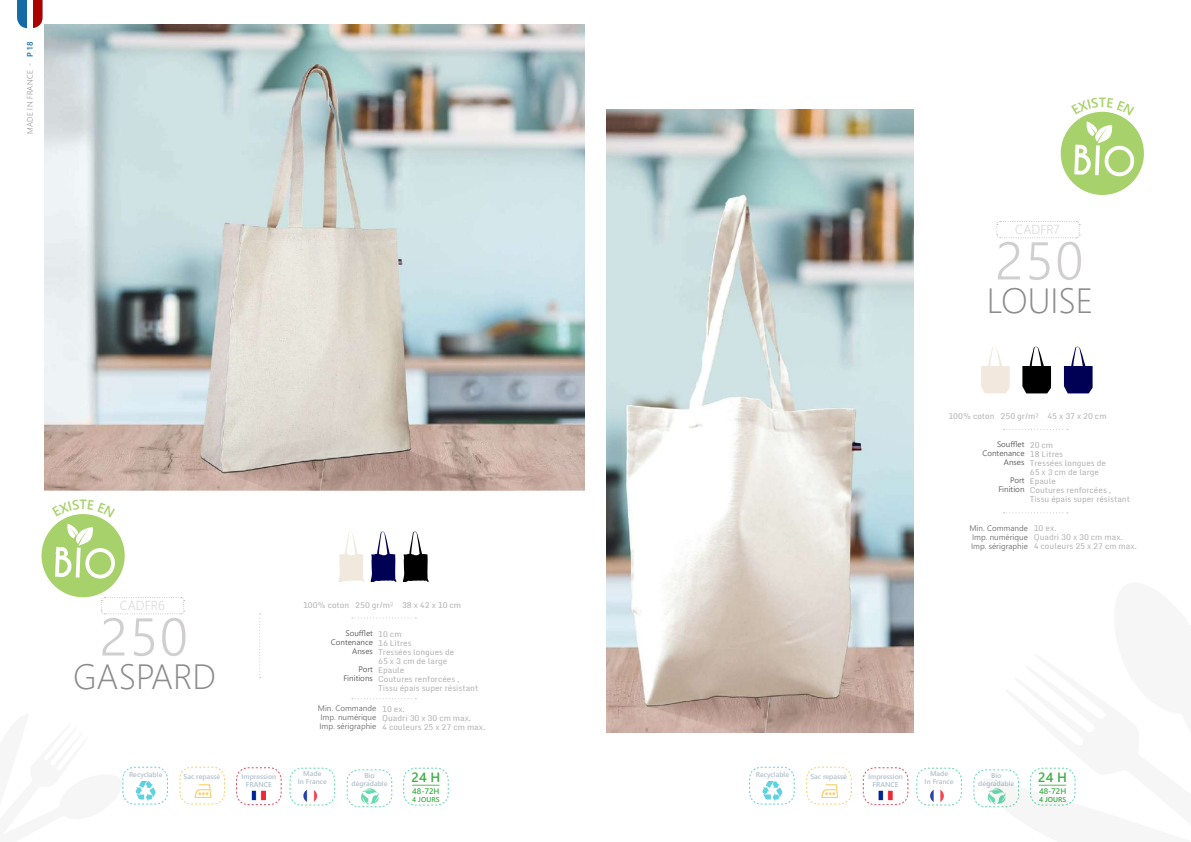
<style>
.page{position:relative;width:1191px;height:842px;background:#fff}
.page>*{position:absolute;margin:0;border:0;box-sizing:border-box;transform-origin:0 0}
.t1{font:300 53px "Segoe UI";letter-spacing:.04em;color:#d1cecf}
.t2{font:300 35px "Segoe UI";color:#8c8a8b}
.t3{font:600 13.4px "Segoe UI";color:#40ae49}
.t4{font:600 13.4px "Segoe UI";color:#a7d16a}
.t5{font:300 13px "Segoe UI";color:#d1cecf}
.t6{font:600 8.1px "Segoe UI";color:#40ae49}
.t7{font:8px/9px "Monda";color:#b4b2b3}
.t8{font:8px/9px "Monda";color:#b4b2b2}
.t9{font:8px/9px "Segoe UI";color:#7a7879;text-align:justify}
.t10{font:8px/9px "Segoe UI";color:#646363;text-align:right}
.t11{font:300 8px "Segoe UI";letter-spacing:.035em;color:#7f7e7e}
.t12{font:600 7.1px "Segoe UI";color:#40ae49}
.t13{font:600 7px/8px "Segoe UI";color:#b0c0cd;text-align:center}
.s1{font-weight:600;color:#146aa5}
</style>
<div class="page">
<svg style="left:179px;top:767px;width:46px;height:38px"></svg>
<svg style="left:347px;top:769px;width:45px;height:38px"></svg>
<svg style="left:289px;top:768px;width:46px;height:38px"></svg>
<svg style="left:236px;top:767px;width:46px;height:38px"></svg>
<img style="left:252px;top:791px;width:14px;height:9px">
<img style="left:303px;top:789px;width:14px;height:13px">
<img style="left:44px;top:25px;width:541px;height:465px">
<svg style="left:259px;top:613px;width:2px;height:65px"></svg>
<svg style="left:101px;top:597px;width:84px;height:18px"></svg>
<svg style="left:403px;top:768px;width:46px;height:38px"></svg>
<div style="left:42px;top:514px;width:83px;height:83px;background:#a7d16a;border-radius:50%"></div>
<svg style="left:55px;top:524px;width:60px;height:55px"></svg>
<svg style="left:370px;top:531px;width:26px;height:51px"></svg>
<svg style="left:338px;top:531px;width:26px;height:51px"></svg>
<svg style="left:403px;top:531px;width:26px;height:51px"></svg>
<svg style="left:352px;top:617px;width:64px;height:1px"></svg>
<svg style="left:352px;top:698px;width:64px;height:1px"></svg>
<div style="left:34px;top:0;width:9px;height:28px;background:#ac0000"></div>
<div style="left:17px;top:0;width:9px;height:28px;background:#136aa5"></div>
<svg style="left:806px;top:767px;width:46px;height:38px"></svg>
<svg style="left:916px;top:768px;width:46px;height:38px"></svg>
<svg style="left:749px;top:767px;width:46px;height:38px"></svg>
<svg style="left:862px;top:767px;width:46px;height:38px"></svg>
<img style="left:878px;top:791px;width:14px;height:9px">
<img style="left:930px;top:789px;width:14px;height:13px">
<img style="left:606px;top:109px;width:307px;height:624px">
<svg style="left:996px;top:221px;width:84px;height:18px"></svg>
<div style="left:1060px;top:112px;width:84px;height:83px;background:#a7d16a;border-radius:50%"></div>
<svg style="left:1074px;top:121px;width:60px;height:55px"></svg>
<svg style="left:1003px;top:429px;width:65px;height:1px"></svg>
<svg style="left:1003px;top:512px;width:65px;height:1px"></svg>
<svg style="left:981px;top:347px;width:28px;height:46px"></svg>
<svg style="left:1022px;top:347px;width:29px;height:46px"></svg>
<svg style="left:1064px;top:347px;width:28px;height:46px"></svg>
<svg style="left:122px;top:766px;width:46px;height:39px"></svg>
<svg style="left:973px;top:767px;width:103px;height:41px"></svg>
<p class="t11" style="left:23px;top:134px;width:94px;rotate:-90deg">MADE IN FRANCE - <span class="s1">P 18</span></p>
<h3 class="t4" style="left:80px;top:492px;width:9px">T</h3>
<h3 class="t5" style="left:120px;top:594px;width:46px">CADFR6</h3>
<h1 class="t1" style="left:100px;top:587px;width:89px">250</h1>
<h2 class="t2" style="left:73px;top:644px;width:144px">GASPARD</h2>
<p class="t7" style="left:303px;top:601px;width:160px">100% coton 250 gr/m² 38 x 42 x 10 cm</p>
<p class="t10" style="left:331px;top:628px;width:44px">Soufflet<br>Contenance<br>Anses</p>
<p class="t10" style="left:343px;top:664px;width:31px">Port<br>Finitions</p>
<p class="t7" style="left:378px;top:629px;width:102px">10 cm<br>16 Litres<br>Tressées longues de<br>65 x 3 cm de large<br>Epaule<br>Coutures renforcées ,<br>Tissu épais super résistant</p>
<p class="t9" style="left:318px;top:703px;width:60px">Min. Commande Imp. numérique Imp. sérigraphie</p>
<p class="t8" style="left:382px;top:704px;width:105px">10 ex.<br>Quadri 30 x 30 cm max.<br>4 couleurs 25 x 27 cm max.</p>
<p class="t13" style="left:298px;top:769px;width:30px">Made<br>In France</p>
<p class="t13" style="left:129px;top:770px;width:35px">Recyclable</p>
<p class="t13" style="left:241px;top:772px;width:36px;line-height:8.4px">Impression<br>FRANCE</p>
<p class="t13" style="left:184px;top:771px;width:38px">Sac repassé</p>
<p class="t13" style="left:364px;top:771px;width:12px">Bio</p>
<p class="t13" style="left:368px;top:775px;width:4px">-</p>
<p class="t13" style="left:351px;top:779px;width:38px">dégradable</p>
<h3 class="t3" style="left:411px;top:765px;width:30px">24 H</h3>
<p class="t6" style="left:412px;top:783px;width:29px">48-72H</p>
<p class="t12" style="left:412px;top:793px;width:29px">4 JOURS</p>
<h3 class="t4" style="left:1098px;top:89px;width:9px">T</h3>
<h3 class="t5" style="left:1015px;top:217px;width:46px">CADFR7</h3>
<h1 class="t1" style="left:995px;top:211px;width:89px">250</h1>
<h2 class="t2" style="left:987px;top:268px;width:108px">LOUISE</h2>
<p class="t7" style="left:948px;top:412px;width:160px">100% coton 250 gr/m² 45 x 37 x 20 cm</p>
<p class="t10" style="left:982px;top:439px;width:44px">Soufflet<br>Contenance<br>Anses</p>
<p class="t10" style="left:998px;top:475px;width:28px">Port<br>Finition</p>
<p class="t7" style="left:1029px;top:441px;width:102px">20 cm<br>18 Litres<br>Tressées longues de<br>65 x 3 cm de large<br>Epaule<br>Coutures renforcées ,<br>Tissu épais super résistant</p>
<p class="t8" style="left:1033px;top:524px;width:105px">10 ex.<br>Quadri 30 x 30 cm max.<br>4 couleurs 25 x 27 cm max.</p>
<p class="t9" style="left:969px;top:522px;width:60px">Min. Commande Imp. numérique Imp. sérigraphie</p>
<p class="t13" style="left:924px;top:769px;width:30px">Made<br>In France</p>
<p class="t13" style="left:756px;top:770px;width:35px">Recyclable</p>
<p class="t13" style="left:868px;top:772px;width:36px;line-height:8.4px">Impression<br>FRANCE</p>
<h3 class="t3" style="left:1038px;top:765px;width:30px">24 H</h3>
<p class="t6" style="left:1039px;top:783px;width:29px">48-72H</p>
<p class="t12" style="left:1039px;top:793px;width:29px">4 JOURS</p>
<p class="t13" style="left:810px;top:771px;width:38px">Sac repassé</p>
<p class="t13" style="left:991px;top:771px;width:12px">Bio</p>
<p class="t13" style="left:994px;top:775px;width:4px">-</p>
<p class="t13" style="left:978px;top:779px;width:38px">dégradable</p>
</div>
